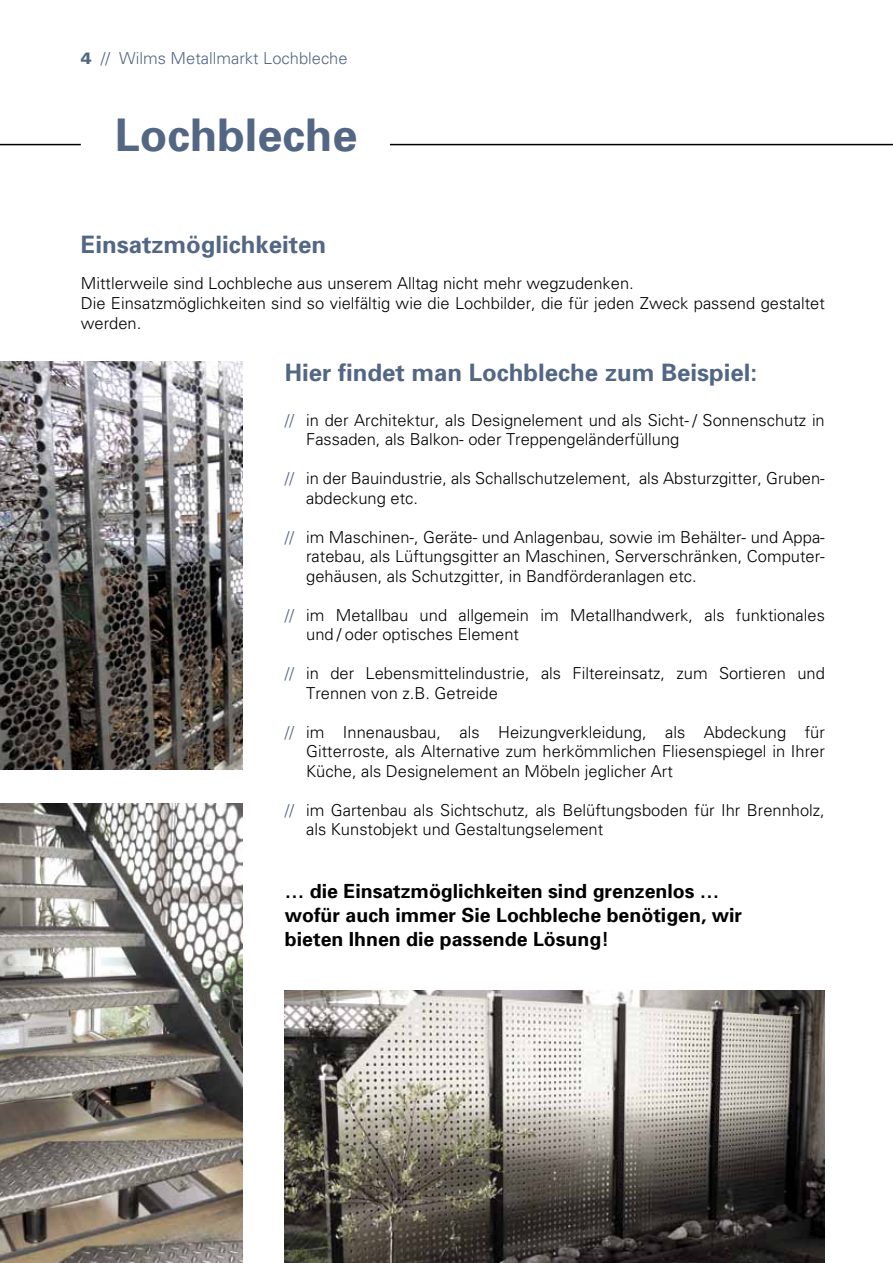
<style>
.page{position:relative;width:893px;height:1263px;background:#fff}
.page>*{position:absolute;margin:0;border:0;box-sizing:border-box;transform-origin:0 0}
.t1{font:700 45px "Univers";color:#536784}
.t2{font:700 24px "Univers";color:#536784}
.t3{font:700 19.5px/24px "Univers";color:#000}
.t4{font:300 16.5px/19.5px "Univers";color:#000}
.t5{font:300 16.5px "Univers";color:#536784}
.s1{font-weight:900}
.s2{color:#536784}
</style>
<div class="page">
<hr style="left:0;top:144px;width:81px;height:1px;background:#000">
<hr style="left:390px;top:144px;width:503px;height:1px;background:#000">
<img style="left:0;top:804px;width:242px;height:459px">
<img style="left:0;top:361px;width:242px;height:409px">
<img style="left:285px;top:991px;width:540px;height:272px">
<p class="t5" style="left:81px;top:48px;width:268px"><span class="s1">4</span> // Wilms Metallmarkt Lochbleche</p>
<h1 class="t1" style="left:115px;top:107px;width:244px">Lochbleche</h1>
<h2 class="t2" style="left:81px;top:230px;width:247px">Einsatzmöglichkeiten</h2>
<p class="t4" style="left:81px;top:274px;width:746px">Mittlerweile sind Lochbleche aus unserem Alltag nicht mehr wegzudenken.<br>Die Einsatzmöglichkeiten sind so vielfältig wie die Lochbilder, die für jeden Zweck passend gestaltet werden.</p>
<h2 class="t2" style="left:285px;top:357px;width:474px">Hier findet man Lochbleche zum Beispiel:</h2>
<p class="t4" style="left:306px;top:410px;width:520px;text-indent:-21px"><span class="s2">//</span> in der Architektur, als Designelement und als Sicht- / Sonnenschutz in<br>Fassaden, als Balkon- oder Treppengeländerfüllung</p>
<p class="t4" style="left:306px;top:468px;width:520px;text-indent:-21px"><span class="s2">//</span> in der Bauindustrie, als Schallschutzelement, als Absturzgitter, Gruben&shy;abdeckung etc.</p>
<p class="t4" style="left:306px;top:527px;width:520px;text-align:justify;text-indent:-21px"><span class="s2">//</span> im Maschinen-, Geräte- und Anlagenbau, sowie im Behälter- und Appa&shy;ratebau, als Lüftungsgitter an Maschinen, Serverschränken, Computer&shy;gehäusen, als Schutzgitter, in Bandförderanlagen etc.</p>
<p class="t4" style="left:306px;top:605px;width:520px;text-indent:-21px"><span class="s2">//</span> im Metallbau und allgemein im Metallhandwerk, als funktionales und / oder optisches Element</p>
<p class="t4" style="left:306px;top:663px;width:520px;text-indent:-21px"><span class="s2">//</span> in der Lebensmittelindustrie, als Filtereinsatz, zum Sortieren und<br>Trennen von z.B. Getreide</p>
<p class="t4" style="left:306px;top:722px;width:520px;text-align:justify;text-indent:-21px"><span class="s2">//</span> im Innenausbau, als Heizungverkleidung, als Abdeckung für Gitterroste, als Alternative zum herkömmlichen Fliesenspiegel in Ihrer Küche, als Designelement an Möbeln jeglicher Art</p>
<p class="t4" style="left:306px;top:800px;width:520px;text-indent:-21px"><span class="s2">//</span> im Gartenbau als Sichtschutz, als Belüftungsboden für Ihr Brennholz, als Kunstobjekt und Gestaltungselement</p>
<p class="t3" style="left:285px;top:879px;width:459px">… die Einsatzmöglichkeiten sind grenzenlos … wofür auch immer Sie Lochbleche benötigen, wir bieten Ihnen die passende Lösung!</p>
</div>
